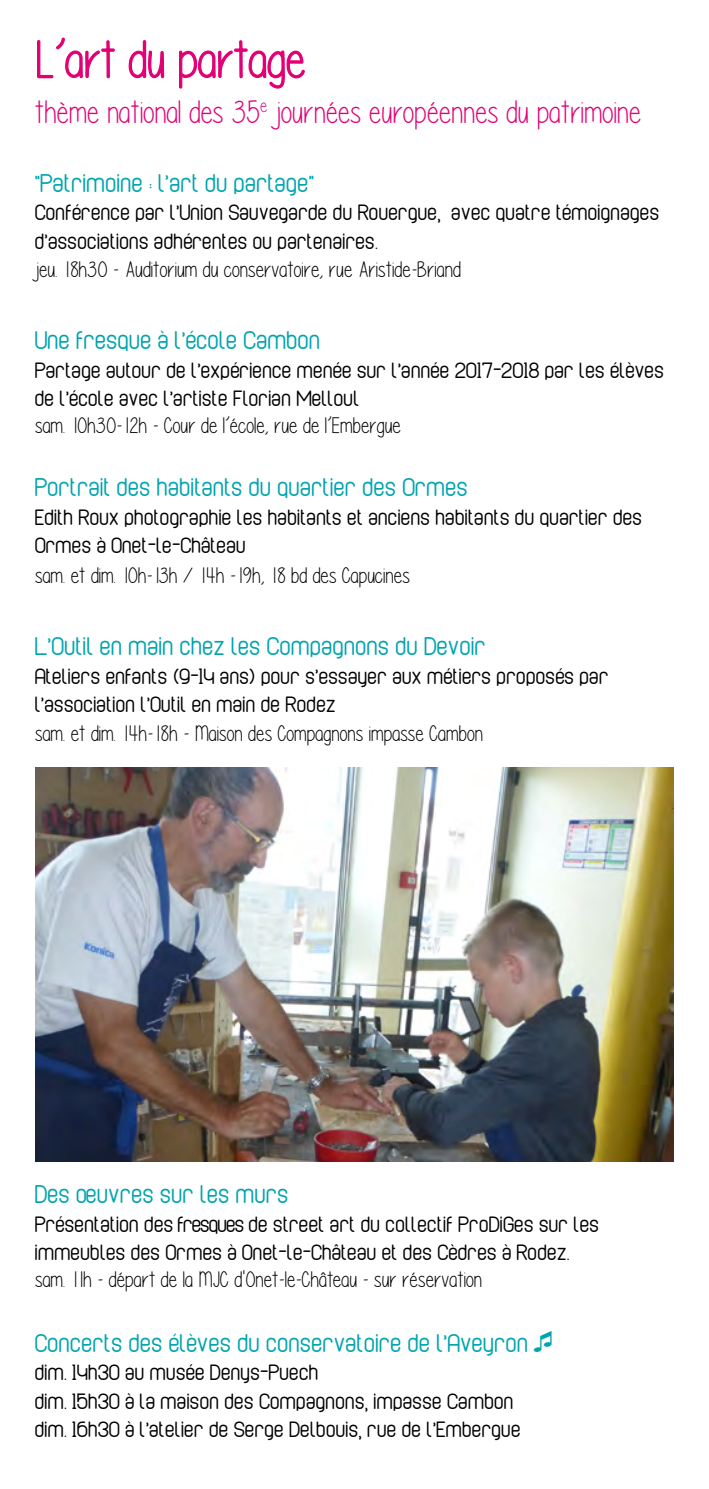
<style>
.page{position:relative;width:709px;height:1489px;background:#fff}
.page>*{position:absolute;margin:0;border:0;box-sizing:border-box;transform-origin:0 0}
.t1{font:52.5px "Please write me a song";color:#e20074}
.t2{font:32.5px "Please write me a song";color:#e20074}
.t3{font:27.5px "Cabo Rounded";color:#00a5ae}
.t4{font:23.75px/28.5px "Cabo Rounded";color:#000}
.t5{font:22.5px "Please write me a song";color:#000}
</style>
<div class="page">
<svg style="left:37px;top:37px;width:78px;height:42px"></svg>
<svg style="left:129px;top:40px;width:36px;height:39px"></svg>
<svg style="left:179px;top:40px;width:126px;height:49px"></svg>
<img style="left:35px;top:767px;width:638px;height:393px">
<h1 class="t1" style="left:35px;top:32px;width:272px">L’art du partage</h1>
<h2 class="t2" style="left:35px;top:95px;width:607px">thème national des 35<sup>e</sup> journées européennes du patrimoine</h2>
<p class="t3" style="left:35px;top:168px;width:281px">"Patrimoine : l`art du partage"</p>
<p class="t4" style="left:35px;top:198px;width:626px">Conférence par l`Union Sauvegarde du Rouergue, avec quatre témoignages d`associations adhérentes ou partenaires.</p>
<p class="t5" style="left:35px;top:258px;width:427px">jeu. 18h30 - Auditorium du conservatoire, rue Aristide-Briand</p>
<p class="t3" style="left:35px;top:326px;width:287px">Une fresque à l`école Cambon</p>
<p class="t4" style="left:35px;top:356px;width:631px">Partage autour de l`expérience menée sur l`année 2017-2018 par les élèves de l`école avec l`artiste Florian Melloul</p>
<p class="t5" style="left:35px;top:414px;width:367px">sam. 10h30-12h - Cour de l’école, rue de l’Embergue</p>
<p class="t3" style="left:35px;top:473px;width:435px">Portrait des habitants du quartier des Ormes</p>
<p class="t4" style="left:35px;top:503px;width:609px">Edith Roux photographie les habitants et anciens habitants du quartier des<br>Ormes à Onet-le-Château</p>
<p class="t5" style="left:35px;top:564px;width:376px">sam. et dim. 10h-13h / 14h -19h, 18 bd des Capucines</p>
<p class="t3" style="left:35px;top:632px;width:453px">L`Outil en main chez les Compagnons du Devoir</p>
<p class="t4" style="left:35px;top:662px;width:575px">Ateliers enfants (9-14 ans) pour s`essayer aux métiers proposés par l`association l`Outil en main de Rodez</p>
<p class="t5" style="left:35px;top:721px;width:449px">sam. et dim. 14h-18h - Maison des Compagnons impasse Cambon</p>
<p class="t3" style="left:35px;top:1179px;width:255px">Des oeuvres sur les murs</p>
<p class="t4" style="left:35px;top:1209px;width:566px">Présentation des fresques de street art du collectif ProDiGes sur les immeubles des Ormes à Onet-le-Château et des Cèdres à Rodez.</p>
<p class="t5" style="left:35px;top:1267px;width:448px">sam. 11h - départ de la MJC d'Onet-le-Château - sur réservation</p>
<p class="t3" style="left:35px;top:1328px;width:495px">Concerts des élèves du conservatoire de l`Aveyron</p>
<p class="t4" style="left:35px;top:1358px;width:487px">dim. 14h30 au musée Denys-Puech<br>dim. 15h30 à la maison des Compagnons, impasse Cambon dim. 16h30 à l`atelier de Serge Delbouis, rue de l`Embergue</p>
</div>
